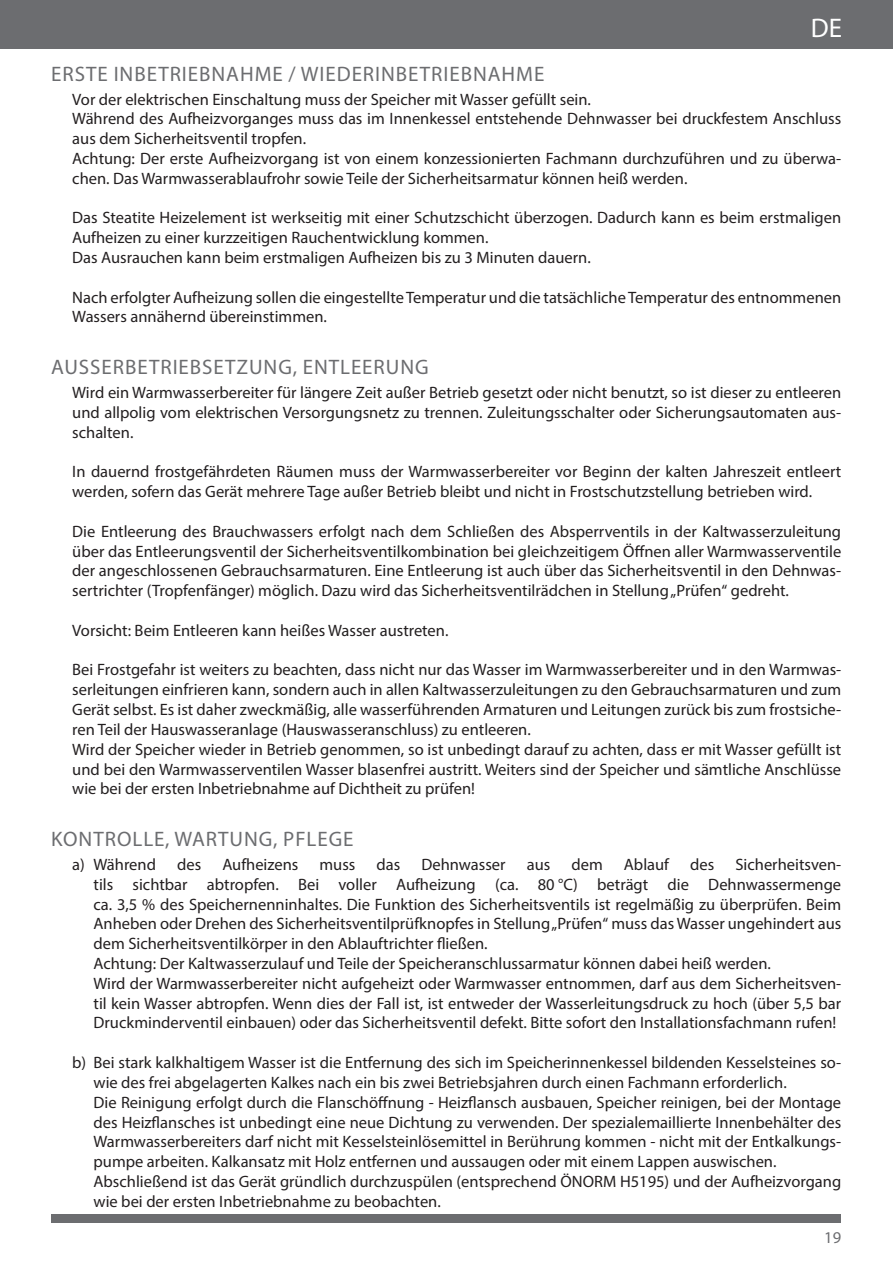
<style>
.page{position:relative;width:893px;height:1263px;background:#fff}
.page>*{position:absolute;margin:0;border:0;box-sizing:border-box;transform-origin:0 0}
.t1{font:27px "Myriad Pro";color:#fff}
.Helv__Überschrift_gr{font:21px "Myriad Pro";letter-spacing:.045em;color:#6c6d70}
.Helv__Einfacher_Absa{font:16.5px/19.8px "Myriad Pro";color:#231f20}
.t2{font:16.5px "Myriad Pro";color:#6c6d70}
</style>
<div class="page">
<div style="left:0;top:0;width:893px;height:49px;background:#6c6d70"></div>
<div style="left:52px;top:1214px;width:789px;height:8px;background:#6c6d70"></div>
<h1 class="t1" style="left:811px;top:11px;width:33px">DE</h1>
<p class="Helv__Überschrift_gr" style="left:51px;top:61px;width:495px">ERSTE INBETRIEBNAHME / WIEDERINBETRIEBNAHME</p>
<p class="Helv__Einfacher_Absa" style="left:72px;top:89px;width:520px">Vor der elektrischen Einschaltung muss der Speicher mit Wasser gefüllt sein.</p>
<p class="Helv__Einfacher_Absa" style="left:72px;top:109px;width:770px">Während des Aufheizvorganges muss das im Innenkessel entstehende Dehnwasser bei druckfestem Anschluss aus dem Sicherheitsventil tropfen.</p>
<p class="Helv__Einfacher_Absa" style="left:72px;top:148px;width:770px">Achtung: Der erste Aufheizvorgang ist von einem konzessionierten Fachmann durchzuführen und zu überwa&shy;chen. Das Warmwasserablaufrohr sowie Teile der Sicherheitsarmatur können heiß werden.</p>
<p class="Helv__Einfacher_Absa" style="left:72px;top:208px;width:770px">Das Steatite Heizelement ist werkseitig mit einer Schutzschicht überzogen. Dadurch kann es beim erstmaligen<br>Aufheizen zu einer kurzzeitigen Rauchentwicklung kommen.</p>
<p class="Helv__Einfacher_Absa" style="left:72px;top:247px;width:520px">Das Ausrauchen kann beim erstmaligen Aufheizen bis zu 3 Minuten dauern.</p>
<p class="Helv__Einfacher_Absa" style="left:72px;top:287px;width:770px">Nach erfolgter Aufheizung sollen die eingestellte Temperatur und die tatsächliche Temperatur des entnommenen<br>Wassers annähernd übereinstimmen.</p>
<p class="Helv__Überschrift_gr" style="left:51px;top:354px;width:379px">AUSSERBETRIEBSETZUNG, ENTLEERUNG</p>
<p class="Helv__Einfacher_Absa" style="left:72px;top:383px;width:770px;text-align:justify">Wird ein Warmwasserbereiter für längere Zeit außer Betrieb gesetzt oder nicht benutzt, so ist dieser zu entleeren und allpolig vom elektrischen Versorgungsnetz zu trennen. Zuleitungsschalter oder Sicherungsautomaten aus&shy;schalten.</p>
<p class="Helv__Einfacher_Absa" style="left:72px;top:462px;width:770px">In dauernd frostgefährdeten Räumen muss der Warmwasserbereiter vor Beginn der kalten Jahreszeit entleert werden, sofern das Gerät mehrere Tage außer Betrieb bleibt und nicht in Frostschutzstellung betrieben wird.</p>
<p class="Helv__Einfacher_Absa" style="left:72px;top:521px;width:770px;text-align:justify">Die Entleerung des Brauchwassers erfolgt nach dem Schließen des Absperrventils in der Kaltwasserzuleitung über das Entleerungsventil der Sicherheitsventilkombination bei gleichzeitigem Öffnen aller Warmwasserventile der angeschlossenen Gebrauchsarmaturen. Eine Entleerung ist auch über das Sicherheitsventil in den Dehnwas&shy;sertrichter (Tropfenfänger) möglich. Dazu wird das Sicherheitsventilrädchen in Stellung „Prüfen“ gedreht.</p>
<p class="Helv__Einfacher_Absa" style="left:72px;top:620px;width:378px">Vorsicht: Beim Entleeren kann heißes Wasser austreten.</p>
<p class="Helv__Einfacher_Absa" style="left:72px;top:660px;width:770px;text-align:justify">Bei Frostgefahr ist weiters zu beachten, dass nicht nur das Wasser im Warmwasserbereiter und in den Warmwas&shy;serleitungen einfrieren kann, sondern auch in allen Kaltwasserzuleitungen zu den Gebrauchsarmaturen und zum Gerät selbst. Es ist daher zweckmäßig, alle wasserführenden Armaturen und Leitungen zurück bis zum frostsiche&shy;ren Teil der Hauswasseranlage (Hauswasseranschluss) zu entleeren.</p>
<p class="Helv__Einfacher_Absa" style="left:72px;top:739px;width:770px;text-align:justify">Wird der Speicher wieder in Betrieb genommen, so ist unbedingt darauf zu achten, dass er mit Wasser gefüllt ist und bei den Warmwasserventilen Wasser blasenfrei austritt. Weiters sind der Speicher und sämtliche Anschlüsse wie bei der ersten Inbetriebnahme auf Dichtheit zu prüfen!</p>
<p class="Helv__Überschrift_gr" style="left:51px;top:826px;width:304px">KONTROLLE, WARTUNG, PFLEGE</p>
<p class="Helv__Einfacher_Absa" style="left:72px;top:854px;width:85px">a) Während</p>
<p class="Helv__Einfacher_Absa" style="left:177px;top:854px;width:26px">des</p>
<p class="Helv__Einfacher_Absa" style="left:222px;top:854px;width:77px">Aufheizens</p>
<p class="Helv__Einfacher_Absa" style="left:319px;top:854px;width:37px">muss</p>
<p class="Helv__Einfacher_Absa" style="left:377px;top:854px;width:25px">das</p>
<p class="Helv__Einfacher_Absa" style="left:421px;top:854px;width:86px">Dehnwasser</p>
<p class="Helv__Einfacher_Absa" style="left:527px;top:854px;width:25px">aus</p>
<p class="Helv__Einfacher_Absa" style="left:571px;top:854px;width:33px">dem</p>
<p class="Helv__Einfacher_Absa" style="left:624px;top:854px;width:47px">Ablauf</p>
<p class="Helv__Einfacher_Absa" style="left:690px;top:854px;width:26px">des</p>
<p class="Helv__Einfacher_Absa" style="left:94px;top:854px;width:749px;text-align:justify;text-indent:642px">Sicherheitsven&shy;tils sichtbar abtropfen. Bei voller Aufheizung (ca. 80 °C) beträgt die Dehnwassermenge ca. 3,5 % des Speichernenninhaltes. Die Funktion des Sicherheitsventils ist regelmäßig zu überprüfen. Beim Anheben oder Drehen des Sicherheitsventilprüfknopfes in Stellung „Prüfen“ muss das Wasser ungehindert aus dem Sicherheitsventilkörper in den Ablauftrichter fließen.</p>
<p class="Helv__Einfacher_Absa" style="left:94px;top:953px;width:679px">Achtung: Der Kaltwasserzulauf und Teile der Speicheranschlussarmatur können dabei heiß werden.</p>
<p class="Helv__Einfacher_Absa" style="left:94px;top:973px;width:749px;text-align:justify">Wird der Warmwasserbereiter nicht aufgeheizt oder Warmwasser entnommen, darf aus dem Sicherheitsven&shy;til kein Wasser abtropfen. Wenn dies der Fall ist, ist entweder der Wasserleitungsdruck zu hoch (über 5,5 bar Druckminderventil einbauen) oder das Sicherheitsventil defekt. Bitte sofort den Installationsfachmann rufen!</p>
<p class="Helv__Einfacher_Absa" style="left:94px;top:1052px;width:749px;text-indent:-21px">b) Bei stark kalkhaltigem Wasser ist die Entfernung des sich im Speicherinnenkessel bildenden Kesselsteines so&shy;wie des frei abgelagerten Kalkes nach ein bis zwei Betriebsjahren durch einen Fachmann erforderlich.</p>
<p class="Helv__Einfacher_Absa" style="left:94px;top:1092px;width:749px;text-align:justify">Die Reinigung erfolgt durch die Flanschöffnung - Heizflansch ausbauen, Speicher reinigen, bei der Montage des Heizflansches ist unbedingt eine neue Dichtung zu verwenden. Der spezialemaillierte Innenbehälter des Warmwasserbereiters darf nicht mit Kesselsteinlösemittel in Berührung kommen - nicht mit der Entkalkungs&shy;pumpe arbeiten. Kalkansatz mit Holz entfernen und aussaugen oder mit einem Lappen auswischen.</p>
<p class="Helv__Einfacher_Absa" style="left:94px;top:1171px;width:749px">Abschließend ist das Gerät gründlich durchzuspülen (entsprechend ÖNORM H5195) und der Aufheizvorgang wie bei der ersten Inbetriebnahme zu beobachten.</p>
<p class="t2" style="left:824px;top:1227px;width:18px">19</p>
</div>
